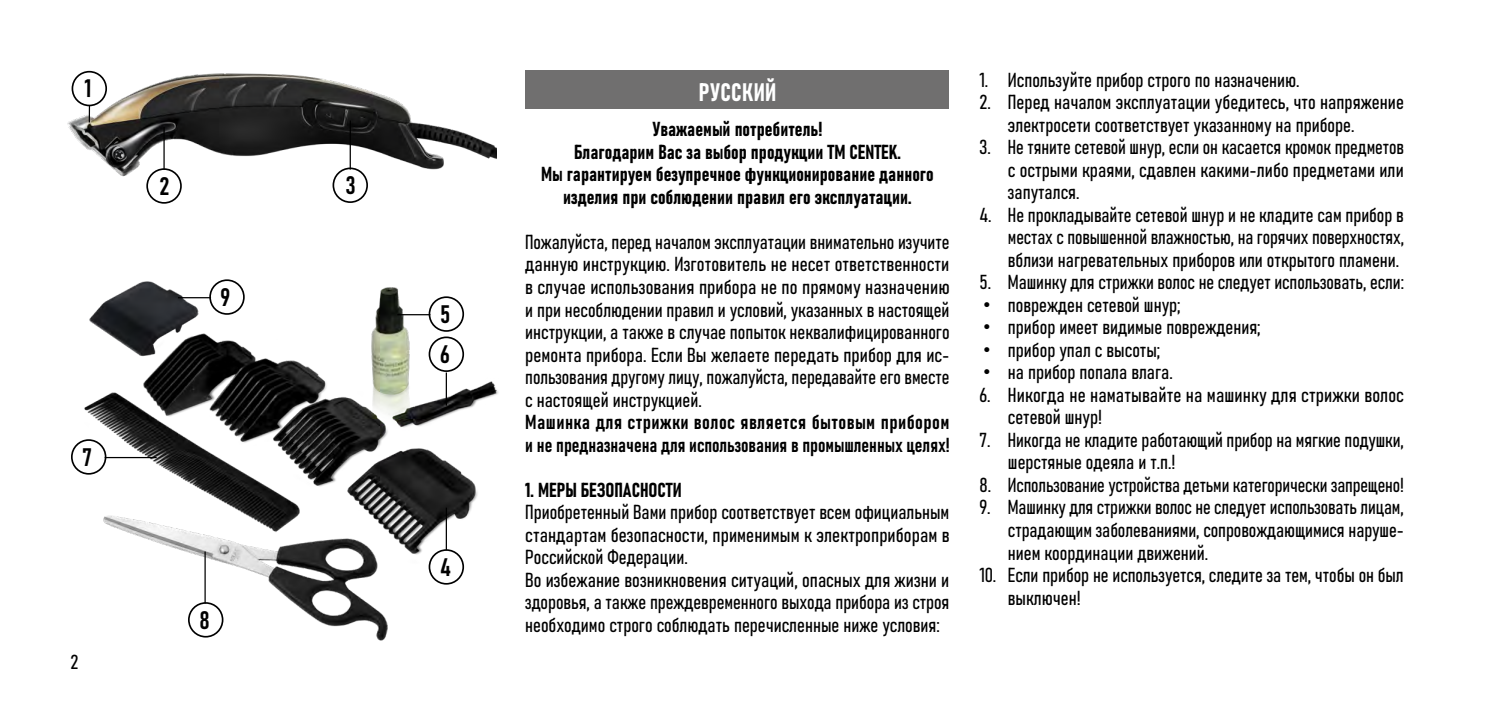
<style>
.page{position:relative;width:1489px;height:709px;background:#fff}
.page>*{position:absolute;margin:0;border:0;box-sizing:border-box;transform-origin:0 0}
.t1{font:25px/40.2px "Bahnschrift";color:#000}
.t2{font:25px "Bahnschrift";letter-spacing:.015em;color:#fff}
.t3{font:20px/22.5px "Bahnschrift";color:#000}
.s1{font-family:"Europe Normal";font-size:22.5px}
</style>
<div class="page">
<img style="left:67px;top:72px;width:429px;height:106px">
<img style="left:73px;top:281px;width:426px;height:360px">
<svg style="left:89px;top:106px;width:1px;height:16px"></svg>
<div style="left:526px;top:70px;width:422px;height:39px;background:#706f6f"></div>
<div style="left:71px;top:71px;width:36px;height:35px;border:2px solid #000;border-radius:50%"></div>
<div style="left:146px;top:168px;width:36px;height:36px;border:2px solid #000;border-radius:50%"></div>
<hr style="left:163px;top:127px;width:2px;height:42px;background:#000">
<div style="left:332px;top:167px;width:36px;height:36px;border:2px solid #000;border-radius:50%"></div>
<hr style="left:349px;top:120px;width:2px;height:49px;background:#000">
<hr style="left:445px;top:507px;width:2px;height:43px;background:#000">
<div style="left:428px;top:549px;width:36px;height:35px;border:2px solid #000;border-radius:50%"></div>
<hr style="left:397px;top:314px;width:33px;height:1px;background:#000">
<div style="left:428px;top:296px;width:36px;height:36px;border:2px solid #000;border-radius:50%"></div>
<hr style="left:445px;top:372px;width:2px;height:33px;background:#000">
<div style="left:428px;top:336px;width:36px;height:36px;border:2px solid #000;border-radius:50%"></div>
<hr style="left:105px;top:457px;width:52px;height:1px;background:#000">
<div style="left:71px;top:439px;width:35px;height:35px;border:2px solid #000;border-radius:50%"></div>
<hr style="left:204px;top:551px;width:2px;height:52px;background:#000">
<div style="left:188px;top:602px;width:35px;height:35px;border:2px solid #000;border-radius:50%"></div>
<hr style="left:178px;top:297px;width:33px;height:1px;background:#000">
<div style="left:209px;top:279px;width:36px;height:36px;border:2px solid #000;border-radius:50%"></div>
<svg style="left:85px;top:79px;width:5px;height:18px"></svg>
<p class="t1" style="left:82px;top:435px;width:11px">7</p>
<p class="t3" style="left:71px;top:649px;width:10px">2</p>
<p class="t1" style="left:159px;top:164px;width:11px">2</p>
<p class="t1" style="left:346px;top:163px;width:11px">3</p>
<p class="t1" style="left:221px;top:275px;width:11px">9</p>
<p class="t1" style="left:199px;top:598px;width:12px">8</p>
<p class="t1" style="left:440px;top:292px;width:12px">5<br>6</p>
<p class="t1" style="left:440px;top:545px;width:12px">4</p>
<p class="t2" style="left:699px;top:73px;width:79px">РУССКИЙ</p>
<p class="t3" style="left:541px;top:117px;width:394px;text-align:center">Уважаемый потребитель!<br>Благодарим Вас за выбор продукции ТМ CENTEK.<br>Мы гарантируем безупречное функционирование данного изделия при соблюдении правил его эксплуатации.</p>
<p class="t3" style="left:525px;top:229px;width:426px">Пожалуйста, перед началом эксплуатации внимательно изучите данную инструкцию. Изготовитель не несет ответственности в случае использования прибора не по прямому назначению и при несоблюдении правил и условий, указанных в настоящей инструкции, а также в случае попыток неквалифицированного ремонта прибора. Если Вы желаете передать прибор для ис&shy;пользования другому лицу, пожалуйста, передавайте его вместе с настоящей инструкцией.<br>Машинка для стрижки волос является бытовым прибором и не предназначена для использования в промышленных целях!</p>
<p class="t3" style="left:525px;top:477px;width:426px">1. МЕРЫ БЕЗОПАСНОСТИ<br>Приобретенный Вами прибор соответствует всем официальным стандартам безопасности, применимым к электроприборам в Российской Федерации.<br>Во избежание возникновения ситуаций, опасных для жизни и здоровья, а также преждевременного выхода прибора из строя необходимо строго соблюдать перечисленные ниже условия:</p>
<p class="t3" style="left:979px;top:67px;width:321px">1. Используйте прибор строго по назначению.</p>
<p class="t3" style="left:1007px;top:90px;width:397px;text-indent:-28px">2. Перед началом эксплуатации убедитесь, что напряжение электросети соответствует указанному на приборе.</p>
<p class="t3" style="left:1007px;top:135px;width:397px;text-align:justify;text-indent:-28px">3. Не тяните сетевой шнур, если он касается кромок предметов с острыми краями, сдавлен какими-либо предметами или запутался.</p>
<p class="t3" style="left:1007px;top:202px;width:397px;text-align:justify;text-indent:-28px">4. Не прокладывайте сетевой шнур и не кладите сам прибор в местах с повышенной влажностью, на горячих поверхностях, вблизи нагревательных приборов или открытого пламени.</p>
<p class="t3" style="left:979px;top:270px;width:426px">5. Машинку для стрижки волос не следует использовать, если:</p>
<p class="t3" style="left:979px;top:292px;width:202px"><span class="s1">•</span> поврежден сетевой шнур;</p>
<p class="t3" style="left:979px;top:315px;width:282px"><span class="s1">•</span> прибор имеет видимые повреждения;</p>
<p class="t3" style="left:979px;top:337px;width:182px"><span class="s1">•</span> прибор упал с высоты;</p>
<p class="t3" style="left:979px;top:360px;width:195px"><span class="s1">•</span> на прибор попала влага.</p>
<p class="t3" style="left:1007px;top:382px;width:397px;text-indent:-28px">6. Никогда не наматывайте на машинку для стрижки волос сетевой шнур!</p>
<p class="t3" style="left:1007px;top:427px;width:397px;text-indent:-28px">7. Никогда не кладите работающий прибор на мягкие подушки, шерстяные одеяла и т.п.!</p>
<p class="t3" style="left:979px;top:472px;width:426px">8. Использование устройства детьми категорически запрещено!</p>
<p class="t3" style="left:1007px;top:495px;width:397px;text-align:justify;text-indent:-28px">9. Машинку для стрижки волос не следует использовать лицам, страдающим заболеваниями, сопровождающимися наруше&shy;нием координации движений.</p>
<p class="t3" style="left:1007px;top:562px;width:397px;text-indent:-28px">10. Если прибор не используется, следите за тем, чтобы он был выключен!</p>
</div>
